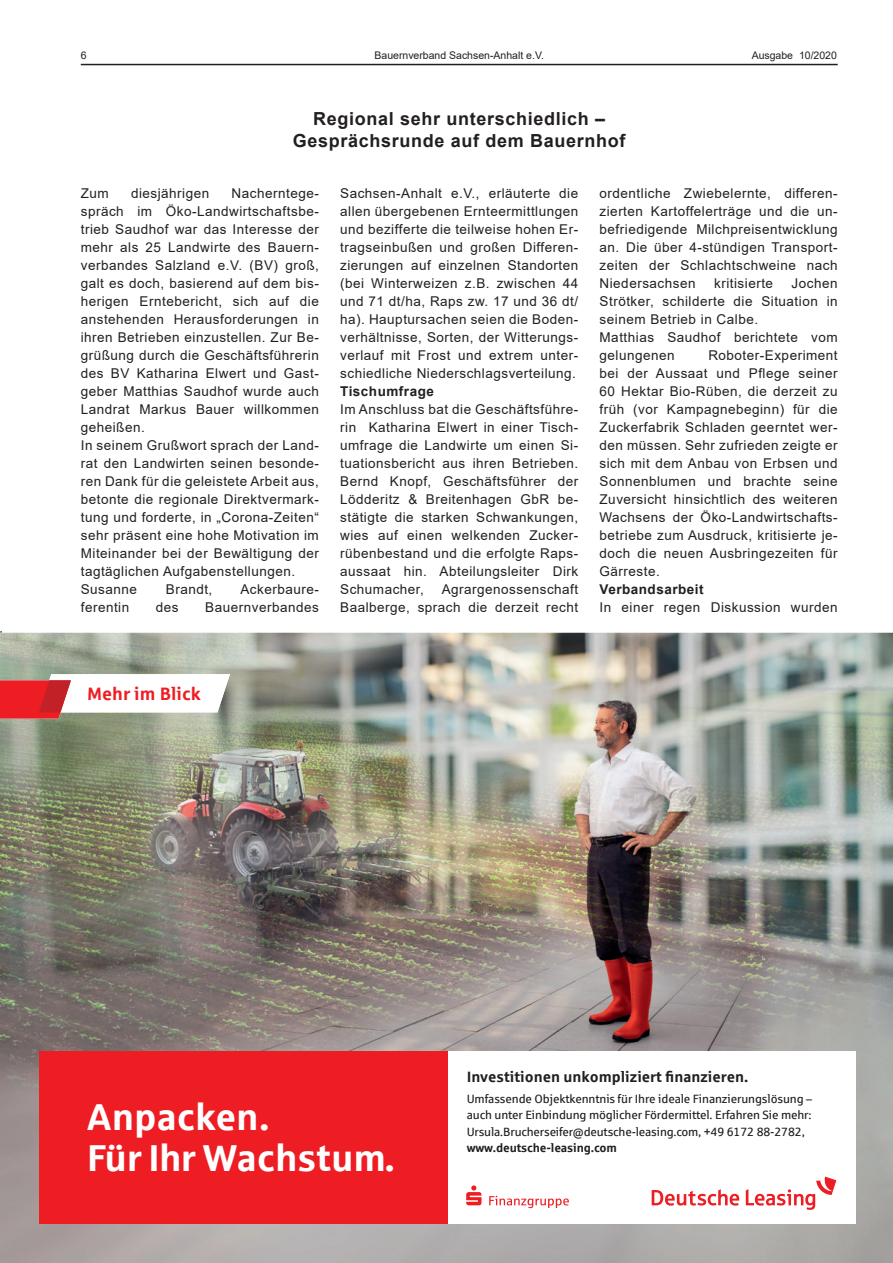
<style>
.page{position:relative;width:893px;height:1263px;background:#fff}
.page>*{position:absolute;margin:0;border:0;box-sizing:border-box;transform-origin:0 0}
.t1{font:700 37.5px/41.2px "Sparkasse Rg";letter-spacing:-.005em;color:#fff}
.t2{font:700 18px/21.6px "Arial";letter-spacing:.035em;color:#231f20;text-align:center}
.t3{font:700 18px "Sparkasse Rg";color:#ee1d23}
.t4{font:700 15px "Sparkasse Rg";color:#231f20}
.t5{font:13.5px/18px "Arial";letter-spacing:.035em;color:#231f20;text-align:justify}
.t6{font:700 13.5px "Arial";letter-spacing:.035em;color:#231f20}
.t7{font:12px/16.5px "Sparkasse Rg";letter-spacing:-.015em;color:#231f20;text-align:justify}
.t8{font:700 12px "Sparkasse Rg";letter-spacing:-.01em;color:#231f20}
.t9{font:10.5px "Arial";color:#231f20}
</style>
<div class="page">
<hr style="left:81px;top:64px;width:757px;height:1px;background:#231f20">
<img style="left:0;top:633px;width:893px;height:630px">
<svg style="left:0;top:674px;width:230px;height:45px"></svg>
<div style="left:448px;top:1051px;width:408px;height:173px;background:#fff"></div>
<svg style="left:652px;top:1176px;width:184px;height:34px"></svg>
<svg style="left:466px;top:1185px;width:15px;height:20px"></svg>
<svg style="left:489px;top:1196px;width:80px;height:12px"></svg>
<div style="left:39px;top:1051px;width:409px;height:173px;background:#ee1d23"></div>
<p class="t9" style="left:81px;top:51px;width:7px">6</p>
<p class="t9" style="left:374px;top:51px;width:171px">Bauernverband Sachsen-Anhalt e.V.</p>
<p class="t9" style="left:752px;top:52px;width:87px">Ausgabe 10/2020</p>
<h2 class="t2" style="left:293px;top:110px;width:334px">Regional sehr unterschiedlich –<br>Gesprächsrunde auf dem Bauernhof</h2>
<p class="t5" style="left:81px;top:184px;width:29px">Zum</p>
<p class="t5" style="left:131px;top:184px;width:80px">diesjährigen</p>
<p class="t5" style="left:81px;top:184px;width:240px;text-align:left;text-indent:151px">Nacherntege&shy;spräch im Öko-Landwirtschaftsbe&shy;trieb Saudhof war das Interesse der mehr als 25 Landwirte des Bauern&shy;verbandes Salzland e.V. (BV) groß, galt es doch, basierend auf dem bis&shy;herigen Erntebericht, sich auf die anstehenden Herausforderungen in ihren Betrieben einzustellen. Zur Be&shy;grüßung durch die Geschäftsführerin des BV Katharina Elwert und Gast&shy;geber Matthias Saudhof wurde auch<br>Landrat Markus Bauer willkommen geheißen.<br>In seinem Grußwort sprach der Land&shy;rat den Landwirten seinen besonde&shy;ren Dank für die geleistete Arbeit aus, betonte die regionale Direktvermark&shy;tung und forderte, in „Corona-Zeiten“ sehr präsent eine hohe Motivation im<br>Miteinander bei der Bewältigung der tagtäglichen Aufgabenstellungen.<br>Susanne</p>
<p class="t5" style="left:166px;top:581px;width:48px">Brandt,</p>
<p class="t5" style="left:240px;top:581px;width:80px">Ackerbaure-</p>
<p class="t5" style="left:81px;top:599px;width:50px">ferentin</p>
<p class="t5" style="left:156px;top:599px;width:24px">des</p>
<p class="t5" style="left:205px;top:599px;width:115px">Bauernverbandes</p>
<p class="t5" style="left:340px;top:185px;width:240px">Sachsen-Anhalt e.V., erläuterte die allen übergebenen Ernteermittlungen und bezifferte die teilweise hohen Er&shy;tragseinbußen und großen Differen&shy;zierungen auf einzelnen Standorten (bei Winterweizen z.B. zwischen 44 und 71 dt/ha, Raps zw. 17 und 36 dt/ ha). Hauptursachen seien die Boden&shy;verhältnisse, Sorten, der Witterungs&shy;verlauf mit Frost und extrem unter&shy;schiedliche Niederschlagsverteilung.</p>
<p class="t6" style="left:340px;top:386px;width:95px">Tischumfrage</p>
<p class="t5" style="left:340px;top:401px;width:240px">Im Anschluss bat die Geschäftsführe&shy;rin Katharina Elwert in einer Tisch&shy;umfrage die Landwirte um einen Si&shy;tuationsbericht aus ihren Betrieben.<br>Bernd Knopf, Geschäftsführer der Lödderitz &amp; Breitenhagen GbR be&shy;stätigte die starken Schwankungen, wies auf einen welkenden Zucker&shy;rübenbestand und die erfolgte Raps&shy;aussaat hin. Abteilungsleiter Dirk Schumacher,</p>
<p class="t5" style="left:340px;top:581px;width:240px;text-align:right">Agrargenossenschaft<br>Baalberge, sprach die derzeit recht</p>
<p class="t5" style="left:600px;top:185px;width:240px">ordentliche Zwiebelernte, differen&shy;zierten Kartoffelerträge und die un&shy;befriedigende Milchpreisentwicklung an. Die über 4-stündigen Transport&shy;zeiten der Schlachtschweine nach Niedersachsen</p>
<p class="t5" style="left:600px;top:274px;width:240px;text-align:left;text-indent:192px">Jochen<br>Strötker, schilderte die Situation in seinem Betrieb in Calbe.<br>Matthias Saudhof berichtete vom gelungenen</p>
<p class="t5" style="left:714px;top:274px;width:60px">kritisierte</p>
<p class="t5" style="left:600px;top:347px;width:240px;text-indent:109px">Roboter-Experiment bei der Aussaat und Pflege seiner 60 Hektar Bio-Rüben, die derzeit zu früh (vor Kampagnebeginn) für die Zuckerfabrik Schladen geerntet wer&shy;den müssen. Sehr zufrieden zeigte er sich mit dem Anbau von Erbsen und Sonnenblumen und brachte seine Zuversicht hinsichtlich des weiteren Wachsens der Öko-Landwirtschafts&shy;betriebe zum Ausdruck, kritisierte je&shy;doch die neuen Ausbringezeiten für Gärreste.</p>
<p class="t6" style="left:600px;top:584px;width:106px">Verbandsarbeit</p>
<p class="t5" style="left:600px;top:599px;width:240px">In einer regen Diskussion wurden</p>
<h2 class="t3" style="left:87px;top:683px;width:115px">Mehr im Blick</h2>
<h1 class="t1" style="left:87px;top:1095px;width:309px">Anpacken.<br>Für Ihr Wachstum.</h1>
<p class="t4" style="left:467px;top:1067px;width:283px">Investitionen unkompliziert finanzieren.</p>
<p class="t7" style="left:467px;top:1091px;width:347px">Umfassende Objektkenntnis für Ihre ideale Finanzierungslösung – auch unter Einbindung möglicher Fördermittel. Erfahren Sie mehr:<br>Ursula.Brucherseifer@deutsche-leasing.com, +49 6172 88-2782,</p>
<p class="t8" style="left:467px;top:1140px;width:152px">www.deutsche-leasing.com</p>
</div>
